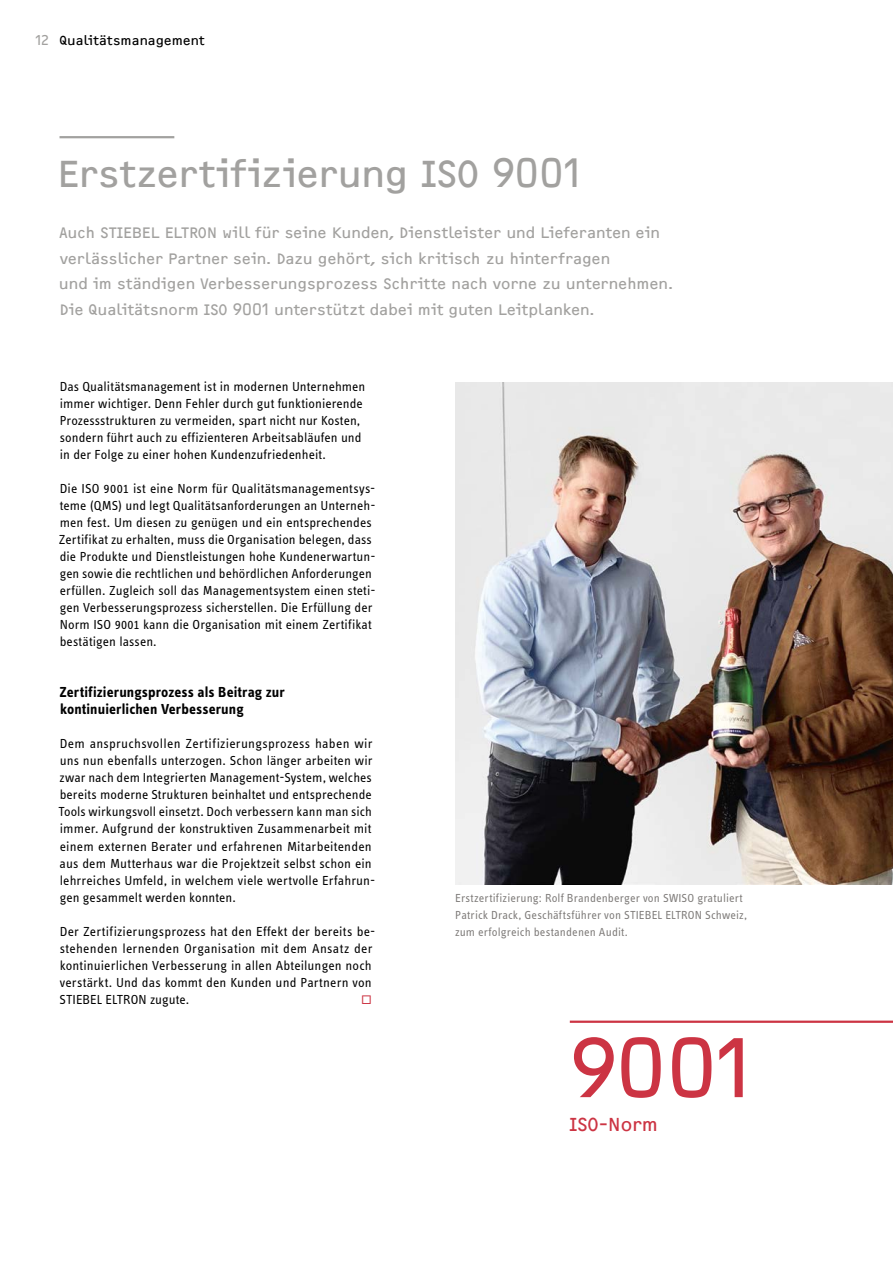
<style>
.page{position:relative;width:893px;height:1263px;background:#fff}
.page>*{position:absolute;margin:0;border:0;box-sizing:border-box;transform-origin:0 0}
._42_Big_Number{font:81px "F2 FOCR Bczyk Com";color:#cc3443}
._20_Headline{font:39px "F2 FOCR Bczyk Com";letter-spacing:-.01em;color:#a2a19f}
._41_Quote{font:19.5px "F2 FOCR Bczyk Com";letter-spacing:-.01em;color:#cc3443}
._23_Lead{font:15.75px/25.5px "F2 FOCR Bczyk Com";letter-spacing:.005em;color:#a2a19f}
._24_Subtitle{font:700 15px/17px "STE Info Text";letter-spacing:.005em;color:#000}
._30_Copy{font:13.5px/17px "STE Info Text";letter-spacing:.01em;color:#000}
._24_Subtitle-2{font:13.5px/17px "STE Info Text";letter-spacing:.005em;color:#000}
._91_Rubrik{font:13.5px "F2 FOCR Bczyk Com";letter-spacing:.01em;color:#000}
._30_Copy-2{font:13.5px "STE Info Text";color:#cc3443}
._40_Caption{font:12px/17px "STE Info Text";letter-spacing:.01em;color:#7f7c7a}
.s1{color:#a2a19f}
</style>
<div class="page">
<img style="left:455px;top:383px;width:438px;height:501px">
<hr style="left:60px;top:136px;width:114px;height:2px;background:#a2a19f">
<hr style="left:570px;top:1020px;width:323px;height:3px;background:#cc3443">
<p class="_91_Rubrik" style="left:35px;top:32px;width:171px"><span class="s1">12</span> Qualitätsmanagement</p>
<p class="_20_Headline" style="left:56px;top:152px;width:525px">Erstzertifizierung ISO 9001</p>
<p class="_23_Lead" style="left:59px;top:220px;width:616px">Auch STIEBEL ELTRON will für seine Kunden, Dienstleister und Lieferanten ein verlässlicher Partner sein. Dazu gehört, sich kritisch zu hinterfragen<br>und im ständigen Verbesserungsprozess Schritte nach vorne zu unternehmen.<br>Die Qualitätsnorm ISO 9001 unterstützt dabei mit guten Leitplanken.</p>
<p class="_24_Subtitle-2" style="left:60px;top:378px;width:307px">Das Qualitätsmanagement ist in modernen Unternehmen immer wichtiger. Denn Fehler durch gut funktionierende Prozessstrukturen zu vermeiden, spart nicht nur Kosten, sondern führt auch zu effizienteren Arbeitsabläufen und in der Folge zu einer hohen Kundenzufriedenheit.</p>
<p class="_30_Copy" style="left:59px;top:480px;width:318px">Die ISO 9001 ist eine Norm für Qualitätsmanagementsys&shy;teme (QMS) und legt Qualitätsanforderungen an Unterneh&shy;men fest. Um diesen zu genügen und ein entsprechendes Zertifikat zu erhalten, muss die Organisation belegen, dass die Produkte und Dienstleistungen hohe Kundenerwartun&shy;gen sowie die rechtlichen und behördlichen Anforderungen erfüllen. Zugleich soll das Managementsystem einen steti&shy;gen Verbesserungsprozess sicherstellen. Die Erfüllung der Norm ISO 9001 kann die Organisation mit einem Zertifikat bestätigen lassen.</p>
<p class="_24_Subtitle" style="left:60px;top:684px;width:227px">Zertifizierungsprozess als Beitrag zur kontinuierlichen Verbesserung</p>
<p class="_30_Copy" style="left:59px;top:735px;width:318px">Dem anspruchsvollen Zertifizierungsprozess haben wir uns nun ebenfalls unterzogen. Schon länger arbeiten wir zwar nach dem Integrierten Management-System, welches bereits moderne Strukturen beinhaltet und entsprechende Tools wirkungsvoll einsetzt. Doch verbessern kann man sich immer. Aufgrund der konstruktiven Zusammenarbeit mit einem externen Berater und erfahrenen Mitarbeitenden aus dem Mutterhaus war die Projektzeit selbst schon ein lehrreiches Umfeld, in welchem viele wertvolle Erfahrun&shy;gen gesammelt werden konnten.</p>
<p class="_30_Copy" style="left:60px;top:922px;width:317px">Der Zertifizierungsprozess hat den Effekt der bereits be&shy;stehenden lernenden Organisation mit dem Ansatz der kontinuierlichen Verbesserung in allen Abteilungen noch verstärkt. Und das kommt den Kunden und Partnern von STIEBEL ELTRON zugute.</p>
<p class="_30_Copy-2" style="left:361px;top:991px;width:12px">□</p>
<p class="_40_Caption" style="left:455px;top:889px;width:294px">Erstzertifizierung: Rolf Brandenberger von SWISO gratuliert<br>Patrick Drack, Geschäftsführer von STIEBEL ELTRON Schweiz, zum erfolgreich bestandenen Audit.</p>
<p class="_42_Big_Number" style="left:570px;top:1023px;width:182px">9001</p>
<p class="_41_Quote" style="left:570px;top:1113px;width:90px">ISO-Norm</p>
</div>
